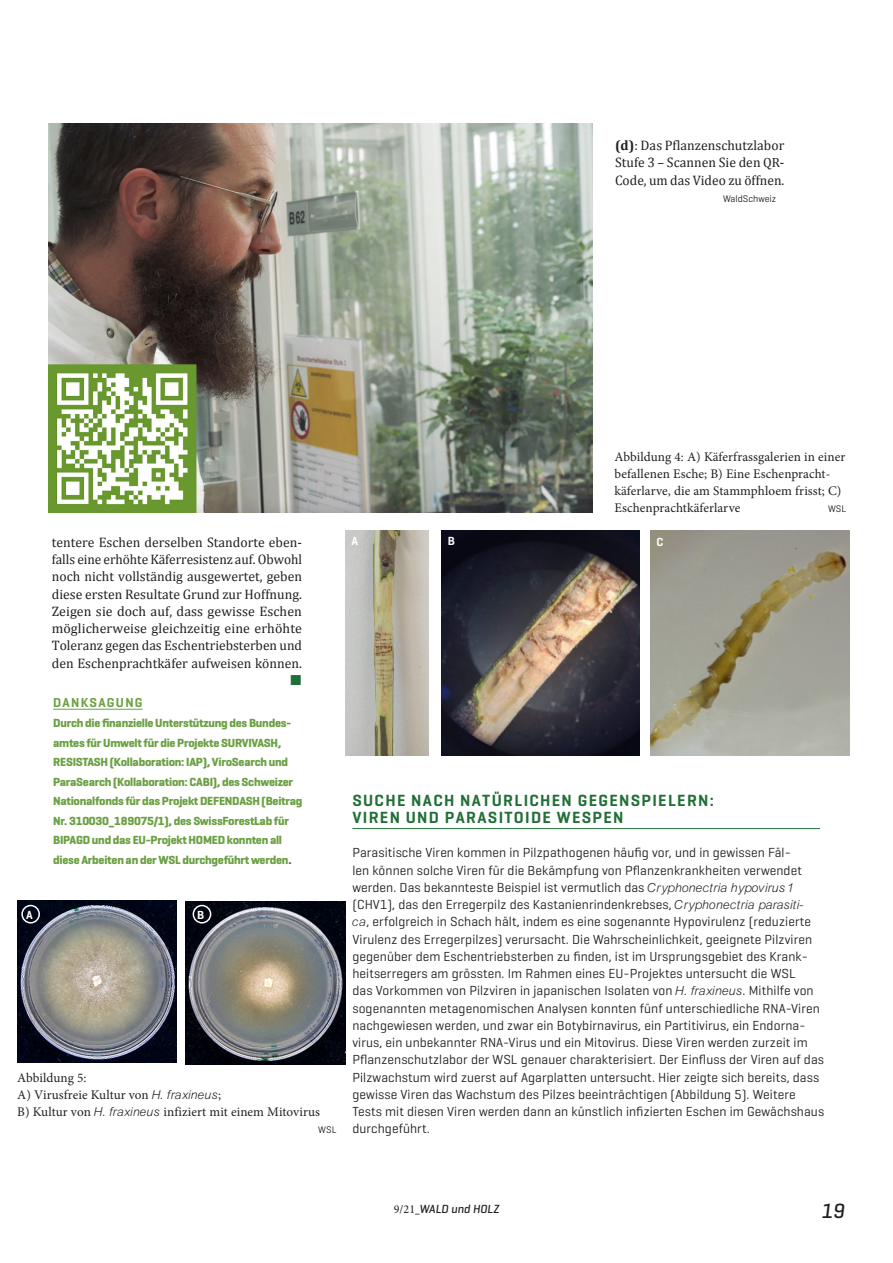
<style>
.page{position:relative;width:893px;height:1263px;background:#fff}
.page>*{position:absolute;margin:0;border:0;box-sizing:border-box;transform-origin:0 0}
.t1{font:italic 500 21px "Geogrotesque";color:#231f20}
.V_Ti_KASTEN_11{font:600 16.5px/17.2px "Geogrotesque";letter-spacing:.08em;color:#226e37}
._05_Lauftext_mit{font:13.8px/17.2px "Cambria";color:#231f20;text-align:justify}
._04_Lauftext_ohne{font:13.8px/17.2px "Cambria";letter-spacing:.005em;color:#231f20;text-align:justify}
.V_LT__KASTEN_8_9{font:13.35px/17.2px "Geogrotesque";letter-spacing:.005em;color:#231f20}
._08_Legende{font:13.2px/17.2px "Minion Pro";letter-spacing:.005em;color:#231f20}
._11_Kleintext_8_flat{font:600 13.2px "Geogrotesque";letter-spacing:.1em;color:#6ba043}
._11_Kleintext_8_flat-2{font:700 12px/19.5px "Geogrotesque";letter-spacing:-.02em;color:#6ba043}
.t2{font:italic 500 12px "Geogrotesque";color:#231f20}
.t3{font:600 12px "Geogrotesque";color:#fff}
._08_Legende-2{font:9.75px "Geogrotesque";letter-spacing:.005em;color:#231f20}
.s1{font-weight:700}
.s2{font-size:13.35px}
.s3{color:#226e37}
.s4{font-family:"Arial Lgt Itl"}
.s5{font-family:"Minion Pro";font-weight:400;font-style:normal}
.s6{font-family:"Cambria";font-weight:400;font-style:normal}
</style>
<div class="page">
<img style="left:48px;top:124px;width:545px;height:388px">
<img style="left:345px;top:530px;width:83px;height:225px">
<img style="left:650px;top:530px;width:199px;height:225px">
<img style="left:442px;top:530px;width:198px;height:225px">
<hr style="left:352px;top:828px;width:468px;height:1px;background:#226e37">
<img style="left:18px;top:900px;width:159px;height:163px">
<img style="left:186px;top:902px;width:159px;height:162px">
<hr style="left:53px;top:709px;width:90px;height:1px;background:#6ba043">
<div style="left:21px;top:905px;width:19px;height:18px;border:2px solid #fff;border-radius:50%"></div>
<div style="left:193px;top:905px;width:18px;height:18px;border:2px solid #fff;border-radius:50%"></div>
<p class="_04_Lauftext_ohne" style="left:615px;top:137px;width:171px"><span class="s1">(d)</span>: Das Pflanzenschutzlabor Stufe 3 – Scannen Sie den <span class="s2">QR</span>-Code, um das Video zu öffnen.</p>
<p class="_08_Legende-2" style="left:723px;top:192px;width:55px">WaldSchweiz</p>
<p class="_05_Lauftext_mit" style="left:52px;top:534px;width:252px">tentere Eschen derselben Standorte eben&shy;falls eine erhöhte Käferresistenz auf. Obwohl noch nicht vollständig ausgewertet, geben diese ersten Resultate Grund zur Hoffnung.<br>Zeigen sie doch auf, dass gewisse Eschen möglicherweise gleichzeitig eine erhöhte Toleranz gegen das Eschentriebsterben und den Eschenprachtkäfer aufweisen können.</p>
<p class="_11_Kleintext_8_flat" style="left:53px;top:695px;width:91px">DANKSAGUNG</p>
<p class="_11_Kleintext_8_flat-2" style="left:53px;top:713px;width:251px">Durch die finanzielle Unterstützung des Bundes&shy;amtes für Umwelt für die Projekte SURVIVASH, RESISTASH (Kollaboration: IAP), ViroSearch und ParaSearch (Kollaboration: CABI), des Schweizer Nationalfonds für das Projekt DEFENDASH (Beitrag Nr. 310030_189075/1), des SwissForestLab für BIPAGD und das EU-Projekt HOMED konnten all diese Arbeiten an der WSL durchgeführt werden<span class="s3">.</span></p>
<p class="t3" style="left:26px;top:907px;width:8px">A</p>
<p class="t3" style="left:197px;top:907px;width:9px">B</p>
<p class="_08_Legende" style="left:17px;top:1069px;width:71px">Abbildung 5:</p>
<p class="_08_Legende" style="left:17px;top:1086px;width:205px">A) Virusfreie Kultur von <span class="s4">H. fraxineus</span>;</p>
<p class="_08_Legende" style="left:17px;top:1103px;width:304px">B) Kultur von <span class="s4">H. fraxineus</span> infiziert mit einem Mitovirus</p>
<p class="_08_Legende-2" style="left:318px;top:1124px;width:20px">WSL</p>
<p class="_08_Legende" style="left:615px;top:448px;width:232px">Abbildung 4: A) Käferfrassgalerien in einer befallenen Esche; B) Eine Eschenpracht&shy;käferlarve, die am Stammphloem frisst; C)<br>Eschenprachtkäferlarve</p>
<p class="_08_Legende-2" style="left:828px;top:503px;width:20px">WSL</p>
<p class="t3" style="left:351px;top:534px;width:8px">A</p>
<p class="t3" style="left:448px;top:534px;width:9px">B</p>
<p class="t3" style="left:656px;top:535px;width:8px">C</p>
<p class="V_Ti_KASTEN_11" style="left:352px;top:791px;width:363px">SUCHE NACH NATÜRLICHEN GEGENSPIELERN:<br>VIREN UND PARASITOIDE WESPEN</p>
<p class="V_LT__KASTEN_8_9" style="left:352px;top:844px;width:473px">Parasitische Viren kommen in Pilzpathogenen häufig vor, und in gewissen Fäl-<br>len können solche Viren für die Bekämpfung von Pflanzenkrankheiten verwendet werden. Das bekannteste Beispiel ist vermutlich das <span class="s4">Cryphonectria hypovirus 1 </span>(CHV1), das den Erregerpilz des Kastanienrindenkrebses, <span class="s4">Cryphonectria parasiti-<br>ca</span>, erfolgreich in Schach hält, indem es eine sogenannte Hypovirulenz (reduzierte Virulenz des Erregerpilzes) verursacht. Die Wahrscheinlichkeit, geeignete Pilzviren gegenüber dem Eschentriebsterben zu finden, ist im Ursprungsgebiet des Krank&shy;heitserregers am grössten. Im Rahmen eines EU-Projektes untersucht die WSL<br>das Vorkommen von Pilzviren in japanischen Isolaten von <span class="s4">H. fraxineus</span>. Mithilfe von sogenannten metagenomischen Analysen konnten fünf unterschiedliche RNA-Viren nachgewiesen werden, und zwar ein Botybirnavirus, ein Partitivirus, ein Endorna&shy;virus, ein unbekannter RNA-Virus und ein Mitovirus. Diese Viren werden zurzeit im Pflanzenschutzlabor der WSL genauer charakterisiert. Der Einfluss der Viren auf das Pilzwachstum wird zuerst auf Agarplatten untersucht. Hier zeigte sich bereits, dass gewisse Viren das Wachstum des Pilzes beeinträchtigen (Abbildung 5). Weitere Tests mit diesen Viren werden dann an künstlich infizierten Eschen im Gewächshaus durchgeführt.</p>
<p class="t2" style="left:394px;top:1201px;width:107px"><span class="s5">9/21</span><span class="s6">_</span>WALD und HOLZ</p>
<h1 class="t1" style="left:821px;top:1197px;width:25px">19</h1>
</div>
